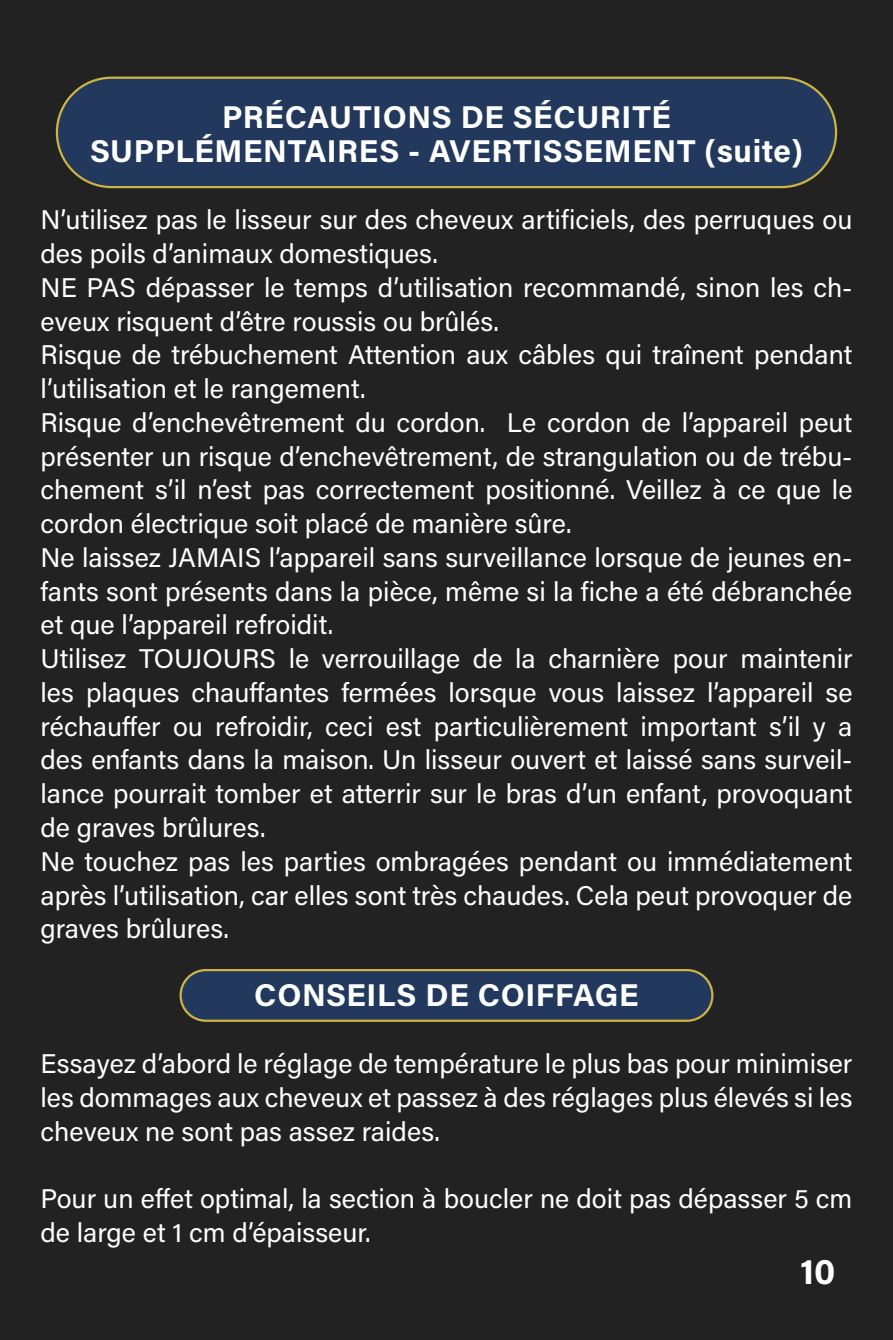
<style>
.page{position:relative;width:893px;height:1340px;background:#fff}
.page>*{position:absolute;margin:0;border:0;box-sizing:border-box;transform-origin:0 0}
.t1{font:700 36px "Acumin Pro";color:#fff}
.t2{font:700 31.5px "Acumin Pro";letter-spacing:.02em;color:#fff}
.t3{font:27px/33.8px "Acumin Pro";color:#fff;text-align:justify}
</style>
<div class="page">
<div style="left:0;top:0;width:893px;height:1339px;background:#222"></div>
<div style="left:57px;top:78px;width:779px;height:109px;background:#22395d;border-radius:55px"></div>
<div style="left:56px;top:77px;width:781px;height:111px;border:2px solid #cdb342;border-radius:55px"></div>
<div style="left:181px;top:970px;width:531px;height:50px;background:#22395d;border-radius:25px"></div>
<div style="left:179px;top:969px;width:534px;height:52px;border:2px solid #cdb342;border-radius:25px"></div>
<p class="t2" style="left:222px;top:95px;width:450px">PRÉCAUTIONS DE SÉCURITÉ</p>
<p class="t2" style="left:90px;top:128px;width:714px">SUPPLÉMENTAIRES - AVERTISSEMENT (suite)</p>
<p class="t3" style="left:40px;top:202px;width:813px">N’utilisez pas le lisseur sur des cheveux artificiels, des perruques ou des poils d’animaux domestiques.</p>
<p class="t3" style="left:40px;top:269px;width:813px">NE PAS dépasser le temps d’utilisation recommandé, sinon les ch&shy;eveux risquent d’être roussis ou brûlés.</p>
<p class="t3" style="left:40px;top:337px;width:813px">Risque de trébuchement Attention aux câbles qui traînent pendant l’utilisation et le rangement.</p>
<p class="t3" style="left:40px;top:404px;width:813px">Risque d’enchevêtrement du cordon. Le cordon de l’appareil peut présenter un risque d’enchevêtrement, de strangulation ou de trébu&shy;chement s’il n’est pas correctement positionné. Veillez à ce que le cordon électrique soit placé de manière sûre.</p>
<p class="t3" style="left:40px;top:539px;width:813px">Ne laissez JAMAIS l’appareil sans surveillance lorsque de jeunes en&shy;fants sont présents dans la pièce, même si la fiche a été débranchée et que l’appareil refroidit.</p>
<p class="t3" style="left:40px;top:640px;width:813px">Utilisez TOUJOURS le verrouillage de la charnière pour maintenir les plaques chauffantes fermées lorsque vous laissez l’appareil se réchauffer ou refroidir, ceci est particulièrement important s’il y a des enfants dans la maison. Un lisseur ouvert et laissé sans surveil&shy;lance pourrait tomber et atterrir sur le bras d’un enfant, provoquant de graves brûlures.</p>
<p class="t3" style="left:40px;top:843px;width:813px">Ne touchez pas les parties ombragées pendant ou immédiatement après l’utilisation, car elles sont très chaudes. Cela peut provoquer de graves brûlures.</p>
<p class="t2" style="left:254px;top:972px;width:386px">CONSEILS DE COIFFAGE</p>
<p class="t3" style="left:40px;top:1045px;width:813px">Essayez d’abord le réglage de température le plus bas pour minimiser les dommages aux cheveux et passez à des réglages plus élevés si les cheveux ne sont pas assez raides.</p>
<p class="t3" style="left:40px;top:1180px;width:813px">Pour un effet optimal, la section à boucler ne doit pas dépasser 5 cm de large et 1 cm d’épaisseur.</p>
<p class="t1" style="left:800px;top:1245px;width:37px">10</p>
</div>
